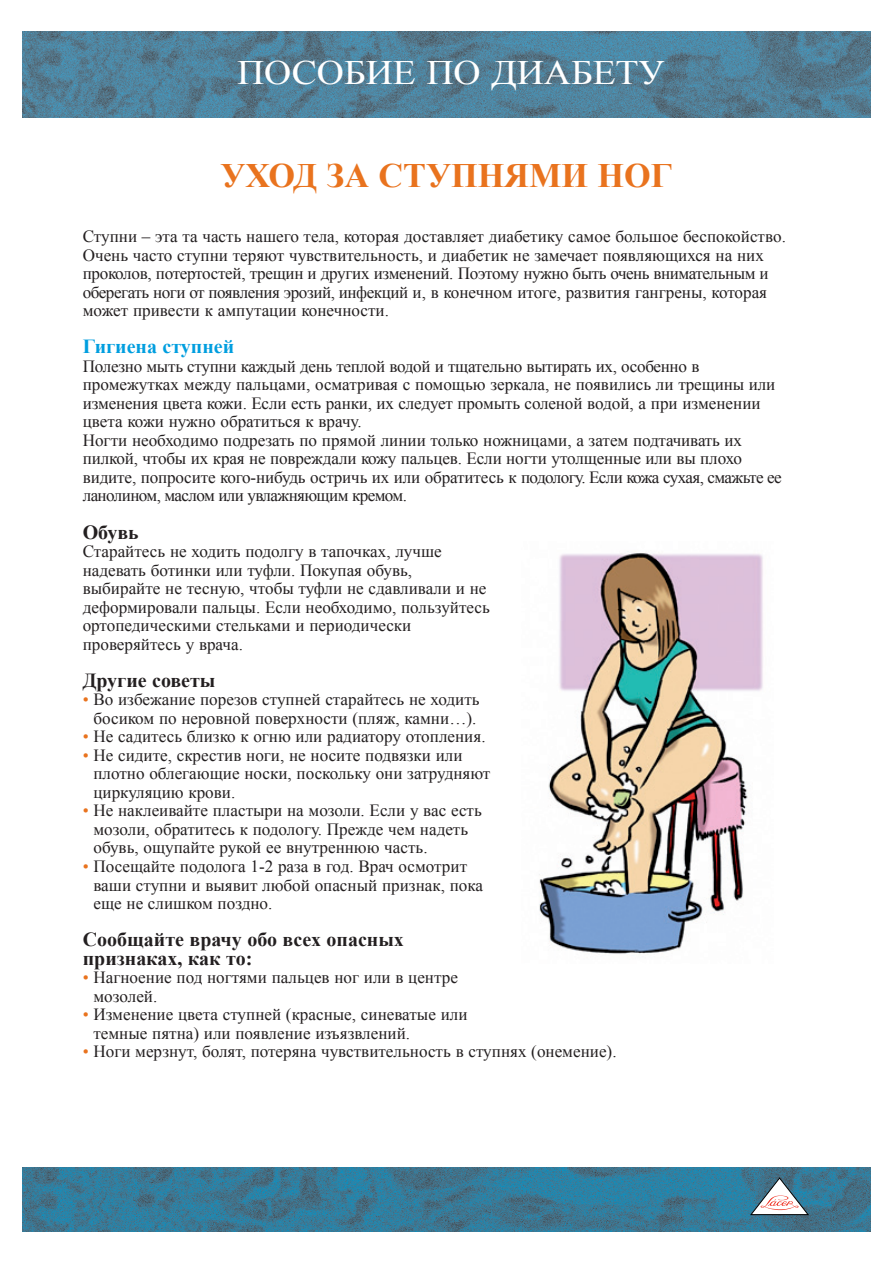
<style>
.page{position:relative;width:893px;height:1263px;background:#fff}
.page>*{position:absolute;margin:0;border:0;box-sizing:border-box;transform-origin:0 0}
.t1{font:700 34.2px "Times New Roman";color:#e9731e}
.t2{font:34.2px "Times New Roman";color:#fff;scale:1.1 1}
.t3{font:700 19.95px/18.6px "Times New Roman";color:#231f20}
.t4{font:700 19.95px "Times New Roman";color:#009edf}
.t5{font:17.1px/18.5px "Times New Roman";color:#231f20}
.s1{color:#e9731e}
</style>
<div class="page">
<img style="left:22px;top:1167px;width:848px;height:64px">
<img style="left:22px;top:32px;width:848px;height:85px">
<svg style="left:749px;top:1177px;width:60px;height:38px"></svg>
<img style="left:539px;top:551px;width:224px;height:403px">
<h1 class="t2" style="left:237px;top:54px;width:391px">ПОСОБИЕ ПО ДИАБЕТУ</h1>
<h1 class="t1" style="left:220px;top:156px;width:453px">УХОД ЗА СТУПНЯМИ НОГ</h1>
<p class="t5" style="left:83px;top:227px;width:704px">Ступни – эта та часть нашего тела, которая доставляет диабетику самое большое беспокойство.<br>Очень часто ступни теряют чувствительность, и диабетик не замечает появляющихся на них проколов, потертостей, трещин и других изменений. Поэтому нужно быть очень внимательным и оберегать ноги от появления эрозий, инфекций и, в конечном итоге, развития гангрены, которая может привести к ампутации конечности.</p>
<p class="t4" style="left:83px;top:336px;width:153px">Гигиена ступней</p>
<p class="t5" style="left:83px;top:357px;width:700px">Полезно мыть ступни каждый день теплой водой и тщательно вытирать их, особенно в промежутках между пальцами, осматривая с помощью зеркала, не появились ли трещины или изменения цвета кожи. Если есть ранки, их следует промыть соленой водой, а при изменении цвета кожи нужно обратиться к врачу.<br>Ногти необходимо подрезать по прямой линии только ножницами, а затем подтачивать их пилкой, чтобы их края не повреждали кожу пальцев. Если ногти утолщенные или вы плохо видите, попросите кого-нибудь остричь их или обратитесь к подологу. Если кожа сухая, смажьте ее ланолином, маслом или увлажняющим кремом.</p>
<p class="t3" style="left:83px;top:523px;width:57px">Обувь</p>
<p class="t5" style="left:83px;top:542px;width:408px">Старайтесь не ходить подолгу в тапочках, лучше надевать ботинки или туфли. Покупая обувь, выбирайте не тесную, чтобы туфли не сдавливали и не деформировали пальцы. Если необходимо, пользуйтесь ортопедическими стельками и периодически проверяйтесь у врача.</p>
<p class="t3" style="left:83px;top:671px;width:134px">Другие советы</p>
<p class="t5" style="left:83px;top:690px;width:398px;text-align:center"><span class="s1">•</span> Во избежание порезов ступней старайтесь не ходить босиком по неровной поверхности (пляж, камни…).</p>
<p class="t5" style="left:83px;top:727px;width:404px"><span class="s1">•</span> Не садитесь близко к огню или радиатору отопления.</p>
<p class="t5" style="left:93px;top:746px;width:398px;text-indent:-11px"><span class="s1">•</span> Не сидите, скрестив ноги, не носите подвязки или плотно облегающие носки, поскольку они затрудняют циркуляцию крови.</p>
<p class="t5" style="left:93px;top:801px;width:390px;text-indent:-11px"><span class="s1">•</span> Не наклеивайте пластыри на мозоли. Если у вас есть мозоли, обратитесь к подологу. Прежде чем надеть обувь, ощупайте рукой ее внутреннюю часть.</p>
<p class="t5" style="left:93px;top:857px;width:391px;text-indent:-11px"><span class="s1">•</span> Посещайте подолога 1-2 раза в год. Врач осмотрит ваши ступни и выявит любой опасный признак, пока еще не слишком поздно.</p>
<p class="t3" style="left:83px;top:930px;width:323px">Сообщайте врачу обо всех опасных признаках, как то:</p>
<p class="t5" style="left:93px;top:968px;width:366px;text-indent:-11px"><span class="s1">•</span> Нагноение под ногтями пальцев ног или в центре мозолей.</p>
<p class="t5" style="left:93px;top:1005px;width:375px;text-indent:-11px"><span class="s1">•</span> Изменение цвета ступней (красные, синеватые или темные пятна) или появление изъязвлений.</p>
<p class="t5" style="left:83px;top:1042px;width:535px"><span class="s1">•</span> Ноги мерзнут, болят, потеряна чувствительность в ступнях (онемение).</p>
</div>
